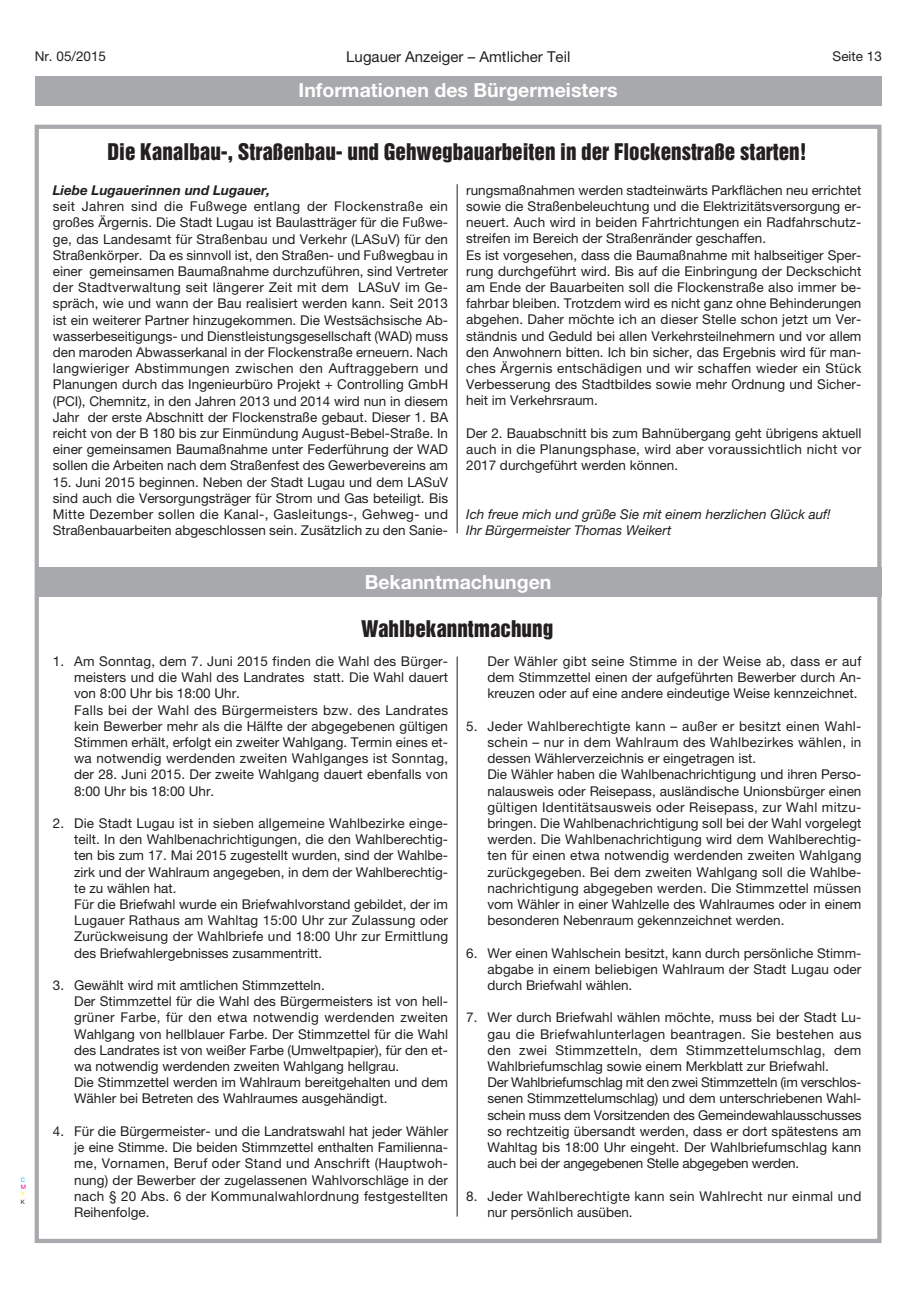
<style>
.page{position:relative;width:915px;height:1297px;background:#fff}
.page>*{position:absolute;margin:0;border:0;box-sizing:border-box;transform-origin:0 0}
.t1{font:21px "Helvetica Inserat";color:#231f20}
.t2{font:700 19.5px "Helvetica Neue";color:#fff}
.t3{font:15px "Helvetica Neue";color:#231f20}
.t4{font:13.5px/16.2px "Helvetica Neue";color:#231f20;text-align:justify}
.t5{font:italic 13.5px/16.2px "Helvetica Neue";color:#231f20}
.t6{font:13.5px/16.2px "Helvetica Neue";letter-spacing:.02em;color:#231f20}
.t7{font:italic 700 13.5px "Helvetica Neue";color:#231f20}
.t8{font:6px "Helvetica Neue";color:#00adef}
.t9{font:6px "Helvetica Neue";color:#ec008c}
.t10{font:6px "Helvetica Neue";color:#fff200}
.t11{font:6px "Helvetica Neue";color:#231f20}
</style>
<div class="page">
<div style="left:35px;top:76px;width:846px;height:30px;background:#a7a9ac"></div>
<div style="left:35px;top:125px;width:846px;height:1118px;border:4px solid #a7a9ac"></div>
<hr style="left:456px;top:184px;width:1px;height:349px;background:#231f20">
<hr style="left:456px;top:657px;width:1px;height:559px;background:#231f20">
<div style="left:35px;top:567px;width:846px;height:30px;background:#a7a9ac"></div>
<p class="t4" style="left:35px;top:49px;width:73px">Nr. 05/2015</p>
<p class="t3" style="left:346px;top:51px;width:225px">Lugauer Anzeiger – Amtlicher Teil</p>
<p class="t4" style="left:832px;top:49px;width:51px">Seite 13</p>
<h2 class="t2" style="left:298px;top:83px;width:320px">Informationen des Bürgermeisters</h2>
<p class="t8" style="left:21px;top:1178px;width:6px">C</p>
<p class="t9" style="left:21px;top:1185px;width:7px">M</p>
<p class="t10" style="left:21px;top:1192px;width:5px">Y</p>
<p class="t11" style="left:21px;top:1199px;width:6px">K</p>
<h1 class="t1" style="left:107px;top:143px;width:700px">Die Kanalbau-, Straßenbau- und Gehwegbauarbeiten in der Flockenstraße starten!</h1>
<p class="t7" style="left:53px;top:185px;width:219px">Liebe Lugauerinnen und Lugauer,</p>
<p class="t4" style="left:53px;top:200px;width:396px">seit Jahren sind die Fußwege entlang der Flockenstraße ein großes Ärgernis. Die Stadt Lugau ist Baulastträger für die Fußwe&shy;ge, das Landesamt für Straßenbau und Verkehr (LASuV) für den Straßenkörper. Da es sinnvoll ist, den Straßen- und Fußwegbau in einer gemeinsamen Baumaßnahme durchzuführen, sind Vertreter der Stadtverwaltung seit längerer Zeit mit dem LASuV im Ge&shy;spräch, wie und wann der Bau realisiert werden kann. Seit 2013 ist ein weiterer Partner hinzugekommen. Die Westsächsische Ab&shy;wasserbeseitigungs- und Dienstleistungsgesellschaft (WAD) muss den maroden Abwasserkanal in der Flockenstraße erneuern. Nach langwieriger Abstimmungen zwischen den Auftraggebern und Planungen durch das Ingenieurbüro Projekt + Controlling GmbH (PCI), Chemnitz, in den Jahren 2013 und 2014 wird nun in diesem Jahr der erste Abschnitt der Flockenstraße gebaut. Dieser 1. BA reicht von der B 180 bis zur Einmündung August-Bebel-Straße. In einer gemeinsamen Baumaßnahme unter Federführung der WAD sollen die Arbeiten nach dem Straßenfest des Gewerbevereins am</p>
<p class="t4" style="left:53px;top:475px;width:396px">15. Juni 2015 beginnen. Neben der Stadt Lugau und dem LASuV sind auch die Versorgungsträger für Strom und Gas beteiligt. Bis Mitte Dezember sollen die Kanal-, Gasleitungs-, Gehweg- und Straßenbauarbeiten abgeschlossen sein. Zusätzlich zu den Sanie-</p>
<p class="t4" style="left:466px;top:183px;width:396px;text-align:left">rungsmaßnahmen werden stadteinwärts Parkflächen neu errichtet sowie die Straßenbeleuchtung und die Elektrizitätsversorgung er&shy;neuert. Auch wird in beiden Fahrtrichtungen ein Radfahrschutz&shy;streifen im Bereich der Straßenränder geschaffen.<br>Es ist vorgesehen, dass die Baumaßnahme mit halbseitiger Sper&shy;rung durchgeführt wird. Bis auf die Einbringung der Deckschicht am Ende der Bauarbeiten soll die Flockenstraße also immer be&shy;fahrbar bleiben. Trotzdem wird es nicht ganz ohne Behinderungen abgehen. Daher möchte ich an dieser Stelle schon jetzt um Ver&shy;ständnis und Geduld bei allen Verkehrsteilnehmern und vor allem den Anwohnern bitten. Ich bin sicher, das Ergebnis wird für man&shy;ches Ärgernis entschädigen und wir schaffen wieder ein Stück Verbesserung des Stadtbildes sowie mehr Ordnung und Sicher&shy;heit im Verkehrsraum.</p>
<p class="t4" style="left:466px;top:426px;width:396px">Der 2. Bauabschnitt bis zum Bahnübergang geht übrigens aktuell auch in die Planungsphase, wird aber voraussichtlich nicht vor 2017 durchgeführt werden können.</p>
<p class="t5" style="left:466px;top:507px;width:366px">Ich freue mich und grüße Sie mit einem herzlichen Glück auf!<br>Ihr Bürgermeister Thomas Weikert</p>
<h2 class="t2" style="left:364px;top:575px;width:188px">Bekanntmachungen</h2>
<h1 class="t1" style="left:361px;top:620px;width:193px">Wahlbekanntmachung</h1>
<p class="t4" style="left:74px;top:654px;width:375px;text-align:left;text-indent:-21px">1. Am Sonntag, dem 7. Juni 2015 finden die Wahl des Bürger&shy;meisters und die Wahl des Landrates statt. Die Wahl dauert von 8:00 Uhr bis 18:00 Uhr.<br>Falls bei der Wahl des Bürgermeisters bzw. des Landrates kein Bewerber mehr als die Hälfte der abgegebenen gültigen Stimmen erhält, erfolgt ein zweiter Wahlgang. Termin eines et&shy;wa notwendig werdenden zweiten Wahlganges ist Sonntag, der 28. Juni 2015. Der zweite Wahlgang dauert ebenfalls von 8:00 Uhr bis 18:00 Uhr.</p>
<p class="t4" style="left:74px;top:816px;width:375px;text-align:left;text-indent:-21px">2. Die Stadt Lugau ist in sieben allgemeine Wahlbezirke einge&shy;teilt. In den Wahlbenachrichtigungen, die den Wahlberechtig&shy;ten bis zum 17. Mai 2015 zugestellt wurden, sind der Wahlbe&shy;zirk und der Wahlraum angegeben, in dem der Wahlberechtig&shy;te zu wählen hat.<br>Für die Briefwahl wurde ein Briefwahlvorstand gebildet, der im Lugauer Rathaus am Wahltag 15:00 Uhr zur Zulassung oder Zurückweisung der Wahlbriefe und 18:00 Uhr zur Ermittlung des Briefwahlergebnisses zusammentritt.</p>
<p class="t4" style="left:74px;top:978px;width:375px;text-align:left;text-indent:-21px">3. Gewählt wird mit amtlichen Stimmzetteln.<br>Der Stimmzettel für die Wahl des Bürgermeisters ist von hell&shy;grüner Farbe, für den etwa notwendig werdenden zweiten Wahlgang von hellblauer Farbe. Der Stimmzettel für die Wahl des Landrates ist von weißer Farbe (Umweltpapier), für den et&shy;wa notwendig werdenden zweiten Wahlgang hellgrau.<br>Die Stimmzettel werden im Wahlraum bereitgehalten und dem Wähler bei Betreten des Wahlraumes ausgehändigt.</p>
<p class="t4" style="left:74px;top:1124px;width:375px;text-indent:-21px">4. Für die Bürgermeister- und die Landratswahl hat jeder Wähler je eine Stimme. Die beiden Stimmzettel enthalten Familienna&shy;me, Vornamen, Beruf oder Stand und Anschrift (Hauptwoh&shy;nung) der Bewerber der zugelassenen Wahlvorschläge in der nach § 20 Abs. 6 der Kommunalwahlordnung festgestellten Reihenfolge.</p>
<p class="t4" style="left:487px;top:654px;width:375px">Der Wähler gibt seine Stimme in der Weise ab, dass er auf dem Stimmzettel einen der aufgeführten Bewerber durch An&shy;kreuzen oder auf eine andere eindeutige Weise kennzeichnet.</p>
<p class="t4" style="left:487px;top:719px;width:375px;text-align:left;text-indent:-21px">5. Jeder Wahlberechtigte kann – außer er besitzt einen Wahl&shy;schein – nur in dem Wahlraum des Wahlbezirkes wählen, in dessen Wählerverzeichnis er eingetragen ist.<br>Die Wähler haben die Wahlbenachrichtigung und ihren Perso&shy;nalausweis oder Reisepass, ausländische Unionsbürger einen gültigen Identitätsausweis oder Reisepass, zur Wahl mitzu&shy;bringen. Die Wahlbenachrichtigung soll bei der Wahl vorgelegt werden. Die Wahlbenachrichtigung wird dem Wahlberechtig&shy;ten für einen etwa notwendig werdenden zweiten Wahlgang zurückgegeben. Bei dem zweiten Wahlgang soll die Wahlbe&shy;nachrichtigung abgegeben werden. Die Stimmzettel müssen vom Wähler in einer Wahlzelle des Wahlraumes oder in einem besonderen Nebenraum gekennzeichnet werden.</p>
<p class="t4" style="left:487px;top:946px;width:375px;text-indent:-21px">6. Wer einen Wahlschein besitzt, kann durch persönliche Stimm&shy;abgabe in einem beliebigen Wahlraum der Stadt Lugau oder durch Briefwahl wählen.</p>
<p class="t4" style="left:487px;top:1011px;width:375px;text-align:left;text-indent:-21px">7. Wer durch Briefwahl wählen möchte, muss bei der Stadt Lu&shy;gau die Briefwahlunterlagen beantragen. Sie bestehen aus den zwei Stimmzetteln, dem Stimmzettelumschlag, dem Wahlbriefumschlag sowie einem Merkblatt zur Briefwahl.<br>Der Wahlbriefumschlag mit den zwei Stimmzetteln (im verschlos&shy;senen Stimmzettelumschlag) und dem unterschriebenen Wahl&shy;schein muss dem Vorsitzenden des Gemeindewahlausschusses so rechtzeitig übersandt werden, dass er dort spätestens am Wahltag bis 18:00 Uhr eingeht. Der Wahlbriefumschlag kann auch bei der angegebenen Stelle abgegeben werden.</p>
<p class="t6" style="left:487px;top:1189px;width:375px;text-indent:-21px">8. Jeder Wahlberechtigte kann sein Wahlrecht nur einmal und nur persönlich ausüben.</p>
</div>
